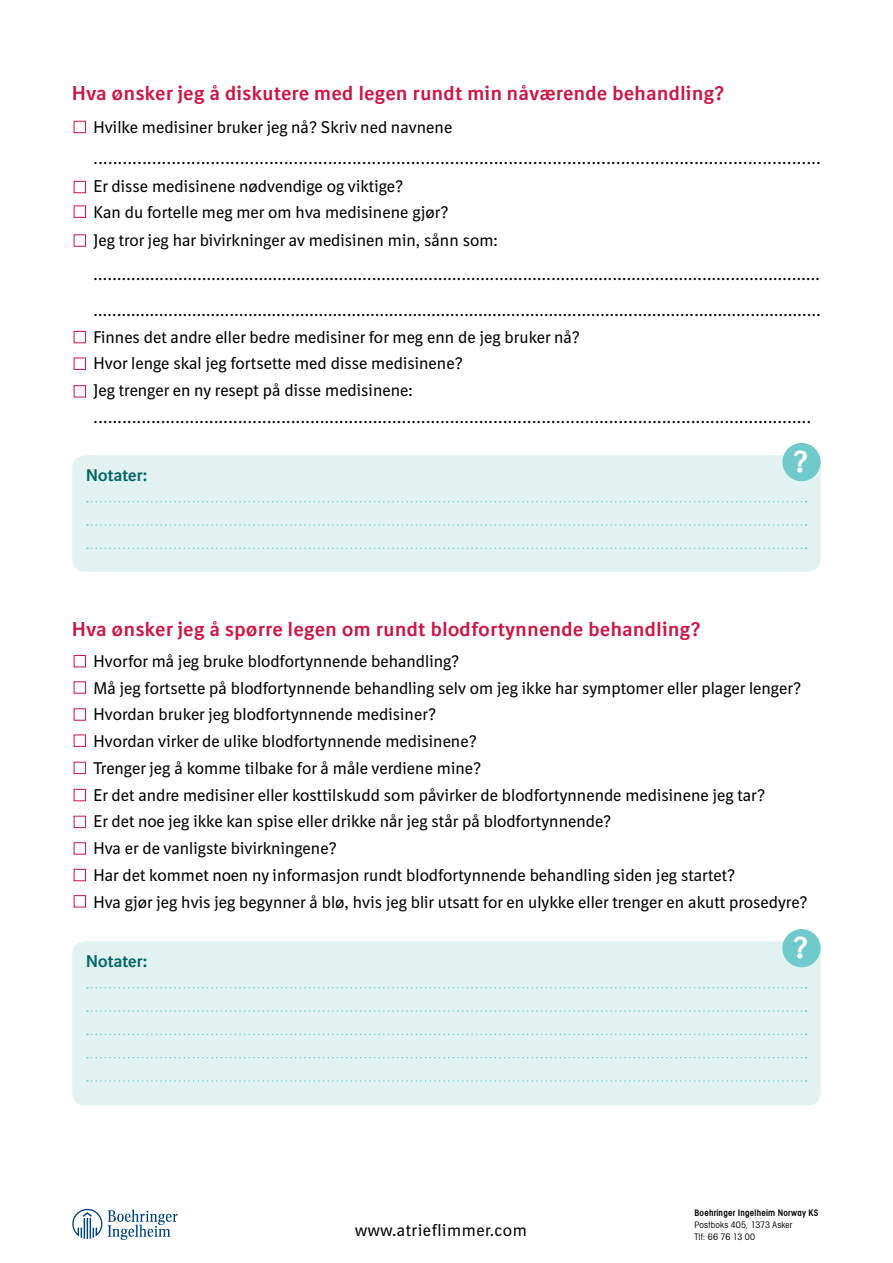
<style>
.page{position:relative;width:893px;height:1263px;background:#fff}
.page>*{position:absolute;margin:0;border:0;box-sizing:border-box;transform-origin:0 0}
.t1{font:700 30px "BI Sans NEXT";color:#fff}
.t2{font:700 19.5px "BI Sans NEXT";letter-spacing:.03em;color:#cd1543}
.t3{font:16.5px/26.7px "BI Sans NEXT";color:#000}
.t4{font:16.5px "BI Sans NEXT";letter-spacing:.03em;color:#000}
.t5{font:700 16.5px "BI Sans NEXT";letter-spacing:.01em;color:#016766}
.t6{font:condensed 9px/12px "Avant Garde";letter-spacing:.015em;color:#000}
.t7{font:600 condensed 9px "Avant Garde";letter-spacing:.02em;color:#000}
</style>
<div class="page">
<div style="left:72px;top:455px;width:749px;height:117px;background:#e1f2f1;border-radius:13px"></div>
<div style="left:72px;top:941px;width:749px;height:165px;background:#e1f2f1;border-radius:13px"></div>
<div style="left:782px;top:443px;width:39px;height:38px;background:#70cacb;border-radius:50%"></div>
<div style="left:782px;top:929px;width:39px;height:38px;background:#70cacb;border-radius:50%"></div>
<svg style="left:87px;top:501px;width:719px;height:1px"></svg>
<svg style="left:87px;top:987px;width:719px;height:1px"></svg>
<svg style="left:87px;top:1057px;width:719px;height:1px"></svg>
<svg style="left:87px;top:524px;width:719px;height:2px"></svg>
<svg style="left:87px;top:1010px;width:719px;height:2px"></svg>
<svg style="left:87px;top:1080px;width:719px;height:2px"></svg>
<svg style="left:87px;top:548px;width:719px;height:1px"></svg>
<svg style="left:87px;top:1034px;width:719px;height:1px"></svg>
<div style="left:74px;top:121px;width:12px;height:12px;border:1px solid #cd1543"></div>
<div style="left:74px;top:181px;width:12px;height:12px;border:1px solid #cd1543"></div>
<div style="left:74px;top:206px;width:12px;height:12px;border:1px solid #cd1543"></div>
<div style="left:74px;top:234px;width:12px;height:13px;border:1px solid #cd1543"></div>
<div style="left:74px;top:331px;width:12px;height:12px;border:1px solid #cd1543"></div>
<div style="left:74px;top:358px;width:12px;height:12px;border:1px solid #cd1543"></div>
<div style="left:74px;top:385px;width:12px;height:12px;border:1px solid #cd1543"></div>
<div style="left:74px;top:655px;width:12px;height:12px;border:1px solid #cd1543"></div>
<div style="left:74px;top:681px;width:12px;height:13px;border:1px solid #cd1543"></div>
<div style="left:74px;top:708px;width:12px;height:13px;border:1px solid #cd1543"></div>
<div style="left:74px;top:734px;width:12px;height:13px;border:1px solid #cd1543"></div>
<div style="left:74px;top:762px;width:12px;height:12px;border:1px solid #cd1543"></div>
<div style="left:74px;top:789px;width:12px;height:12px;border:1px solid #cd1543"></div>
<div style="left:74px;top:816px;width:12px;height:12px;border:1px solid #cd1543"></div>
<div style="left:74px;top:842px;width:12px;height:12px;border:1px solid #cd1543"></div>
<div style="left:74px;top:869px;width:12px;height:12px;border:1px solid #cd1543"></div>
<div style="left:74px;top:895px;width:12px;height:12px;border:1px solid #cd1543"></div>
<svg style="left:72px;top:1209px;width:30px;height:30px"></svg>
<svg style="left:108px;top:1209px;width:70px;height:31px"></svg>
<p class="t2" style="left:72px;top:82px;width:653px">Hva ønsker jeg å diskutere med legen rundt min nåværende behandling?</p>
<p class="t3" style="left:94px;top:111px;width:729px;line-height:31.2px">Hvilke medisiner bruker jeg nå? Skriv ned navnene .....................................................................................................................................................</p>
<p class="t3" style="left:94px;top:174px;width:357px;line-height:25.2px">Er disse medisinene nødvendige og viktige?<br>Kan du fortelle meg mer om hva medisinene gjør?</p>
<p class="t3" style="left:94px;top:223px;width:728px;line-height:34.2px">Jeg tror jeg har bivirkninger av medisinen min, sånn som: ..........................................................................................................................................................</p>
<p class="t3" style="left:94px;top:297px;width:729px">...........................................................................................................................................................<br>Finnes det andre eller bedre medisiner for meg enn de jeg bruker nå?<br>Hvor lenge skal jeg fortsette med disse medisinene?<br>Jeg trenger en ny resept på disse medisinene: .....................................................................................................................................................</p>
<p class="t5" style="left:86px;top:466px;width:63px">Notater:</p>
<h1 class="t1" style="left:793px;top:444px;width:16px">?</h1>
<p class="t2" style="left:72px;top:617px;width:629px">Hva ønsker jeg å spørre legen om rundt blodfortynnende behandling?</p>
<p class="t3" style="left:94px;top:648px;width:716px">Hvorfor må jeg bruke blodfortynnende behandling?<br>Må jeg fortsette på blodfortynnende behandling selv om jeg ikke har symptomer eller plager lenger?<br>Hvordan bruker jeg blodfortynnende medisiner?<br>Hvordan virker de ulike blodfortynnende medisinene?<br>Trenger jeg å komme tilbake for å måle verdiene mine?<br>Er det andre medisiner eller kosttilskudd som påvirker de blodfortynnende medisinene jeg tar?<br>Er det noe jeg ikke kan spise eller drikke når jeg står på blodfortynnende?<br>Hva er de vanligste bivirkningene?<br>Har det kommet noen ny informasjon rundt blodfortynnende behandling siden jeg startet?<br>Hva gjør jeg hvis jeg begynner å blø, hvis jeg blir utsatt for en ulykke eller trenger en akutt prosedyre?</p>
<p class="t5" style="left:86px;top:952px;width:63px">Notater:</p>
<p class="t4" style="left:355px;top:1220px;width:173px">www.atrieflimmer.com</p>
<h1 class="t1" style="left:793px;top:930px;width:16px">?</h1>
<p class="t7" style="left:694px;top:1207px;width:125px">Boehringer Ingelheim Norway KS</p>
<p class="t6" style="left:694px;top:1218px;width:99px">Postboks 405, 1373 Asker<br>Tlf: 66 76 13 00</p>
</div>
